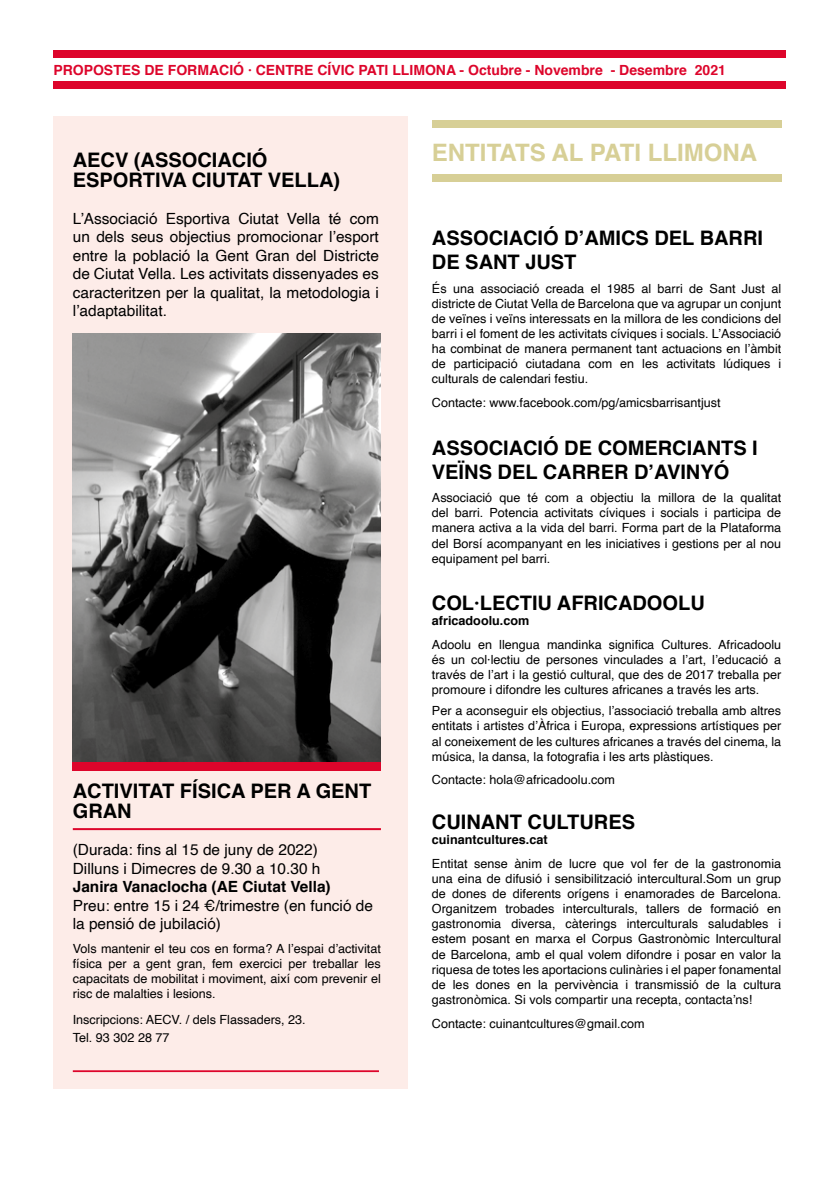
<style>
.page{position:relative;width:840px;height:1191px;background:#fff}
.page>*{position:absolute;margin:0;border:0;box-sizing:border-box;transform-origin:0 0}
.t1{font:700 24px "Helvetica";color:#d7cf96}
.t2{font:700 20px/24px "Helvetica";color:#000}
.t3{font:15.4px/18.4px "Helvetica";color:#000}
.t4{font:700 15.4px "Helvetica";color:#000}
.t5{font:700 14px "Helvetica";color:#dd052b}
.t6{font:12.6px/15.2px "Helvetica";color:#000;text-align:justify}
.t7{font:700 12.6px "Helvetica";color:#000}
</style>
<div class="page">
<div style="left:53px;top:50px;width:732px;height:7px;background:#dd052b"></div>
<div style="left:53px;top:81px;width:732px;height:7px;background:#dd052b"></div>
<div style="left:53px;top:116px;width:354px;height:972px;background:#fdece8"></div>
<img style="left:73px;top:334px;width:308px;height:428px">
<hr style="left:73px;top:1070px;width:306px;height:2px;background:#dd052b">
<div style="left:73px;top:762px;width:308px;height:8px;background:#dd052b"></div>
<div style="left:431px;top:173px;width:349px;height:8px;background:#d7cf96"></div>
<div style="left:431px;top:120px;width:349px;height:8px;background:#d7cf96"></div>
<hr style="left:73px;top:828px;width:308px;height:2px;background:#dd052b">
<p class="t5" style="left:53px;top:58px;width:673px">PROPOSTES DE FORMACIÓ · CENTRE CÍVIC PATI LLIMONA - Octubre - Novembre - Desembre 2021</p>
<h2 class="t2" style="left:73px;top:148px;width:196px">AECV (ASSOCIACIÓ</h2>
<h1 class="t1" style="left:431px;top:133px;width:326px">ENTITATS AL PATI LLIMONA</h1>
<h2 class="t2" style="left:73px;top:168px;width:269px">ESPORTIVA CIUTAT VELLA)</h2>
<p class="t3" style="left:73px;top:210px;width:307px;text-align:justify">L’Associació Esportiva Ciutat Vella té com un dels seus objectius promocionar l’esport entre la població la Gent Gran del Districte de Ciutat Vella. Les activitats dissenyades es caracteritzen per la qualitat, la metodologia i l’adaptabilitat.</p>
<h2 class="t2" style="left:431px;top:226px;width:332px">ASSOCIACIÓ D’AMICS DEL BARRI<br>DE SANT JUST</h2>
<p class="t6" style="left:431px;top:281px;width:350px">És una associació creada el 1985 al barri de Sant Just al districte de Ciutat Vella de Barcelona que va agrupar un conjunt de veïnes i veïns interessats en la millora de les condicions del barri i el foment de les activitats cíviques i socials. L’Associació ha combinat de manera permanent tant actuacions en l’àmbit de participació ciutadana com en les activitats lúdiques i culturals de calendari festiu.</p>
<p class="t6" style="left:431px;top:395px;width:290px">Contacte: www.facebook.com/pg/amicsbarrisantjust</p>
<h2 class="t2" style="left:431px;top:436px;width:327px">ASSOCIACIÓ DE COMERCIANTS I<br>VEÏNS DEL CARRER D’AVINYÓ</h2>
<p class="t6" style="left:431px;top:490px;width:350px">Associació que té com a objectiu la millora de la qualitat del barri. Potencia activitats cíviques i socials i participa de manera activa a la vida del barri. Forma part de la Plataforma del Borsí acompanyant en les iniciatives i gestions per al nou equipament pel barri.</p>
<h2 class="t2" style="left:431px;top:591px;width:274px">COL·LECTIU AFRICADOOLU</h2>
<p class="t7" style="left:431px;top:611px;width:99px">africadoolu.com</p>
<p class="t6" style="left:431px;top:637px;width:350px">Adoolu en llengua mandinka significa Cultures. Africadoolu és un col·lectiu de persones vinculades a l’art, l’educació a través de l’art i la gestió cultural, que des de 2017 treballa per promoure i difondre les cultures africanes a través les arts.</p>
<p class="t6" style="left:431px;top:703px;width:350px">Per a aconseguir els objectius, l’associació treballa amb altres entitats i artistes d’Àfrica i Europa, expressions artístiques per al coneixement de les cultures africanes a través del cinema, la música, la dansa, la fotografia i les arts plàstiques.</p>
<p class="t6" style="left:431px;top:772px;width:184px">Contacte: hola@africadoolu.com</p>
<h2 class="t2" style="left:431px;top:810px;width:204px">CUINANT CULTURES</h2>
<p class="t7" style="left:431px;top:829px;width:117px">cuinantcultures.cat</p>
<p class="t6" style="left:431px;top:856px;width:350px">Entitat sense ànim de lucre que vol fer de la gastronomia una eina de difusió i sensibilització intercultural.Som un grup de dones de diferents orígens i enamorades de Barcelona.<br>Organitzem trobades interculturals, tallers de formació en gastronomia diversa, càterings interculturals saludables i estem posant en marxa el Corpus Gastronòmic Intercultural de Barcelona, amb el qual volem difondre i posar en valor la riquesa de totes les aportacions culinàries i el paper fonamental de les dones en la pervivència i transmissió de la cultura gastronòmica. Si vols compartir una recepta, contacta’ns!</p>
<p class="t6" style="left:431px;top:1016px;width:214px">Contacte: cuinantcultures@gmail.com</p>
<h2 class="t2" style="left:73px;top:781px;width:300px;line-height:20px">ACTIVITAT FÍSICA PER A GENT<br>GRAN</h2>
<p class="t3" style="left:73px;top:841px;width:249px">(Durada: fins al 15 de juny de 2022)<br>Dilluns i Dimecres de 9.30 a 10.30 h</p>
<p class="t4" style="left:73px;top:874px;width:259px">Janira Vanaclocha (AE Ciutat Vella)</p>
<p class="t3" style="left:73px;top:896px;width:301px">Preu: entre 15 i 24 €/trimestre (en funció de la pensió de jubilació)</p>
<p class="t6" style="left:73px;top:941px;width:309px">Vols mantenir el teu cos en forma? A l’espai d’activitat física per a gent gran, fem exercici per treballar les capacitats de mobilitat i moviment, així com prevenir el risc de malalties i lesions.</p>
<p class="t6" style="left:73px;top:1010px;width:234px;line-height:18.4px">Inscripcions: AECV. / dels Flassaders, 23.<br>Tel. 93 302 28 77</p>
</div>
